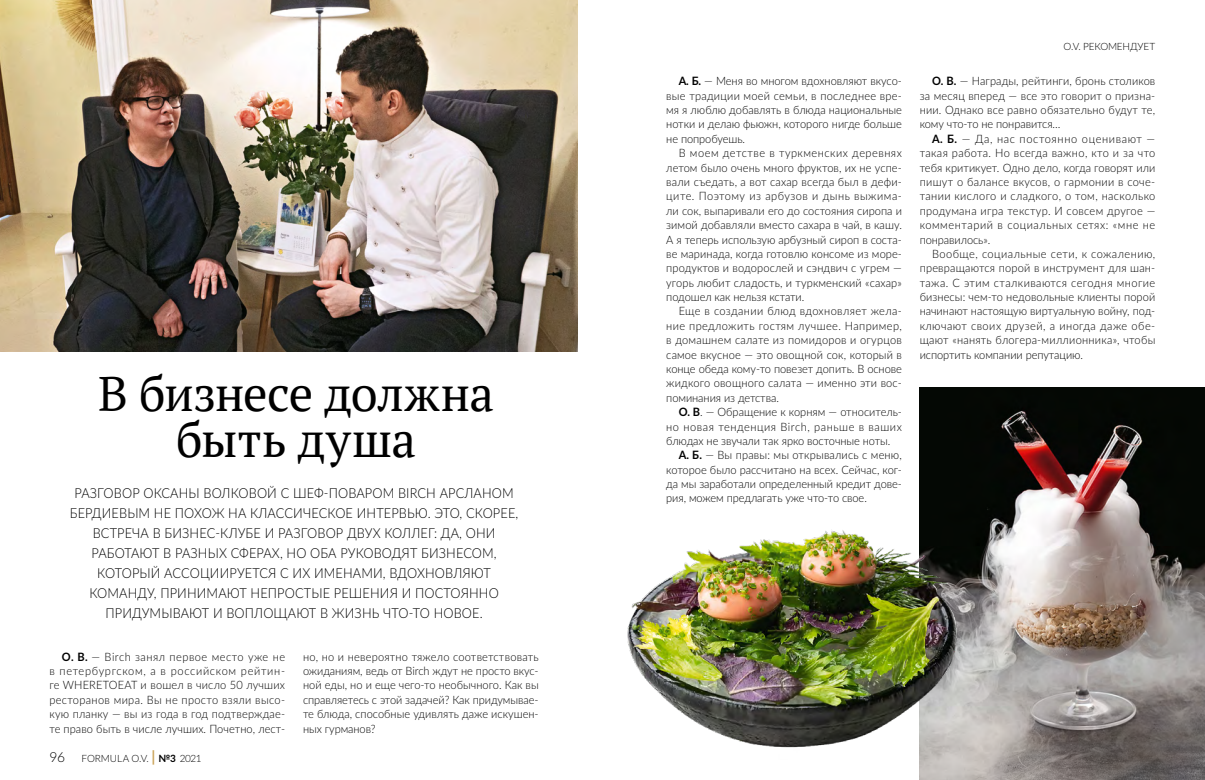
<style>
.page{position:relative;width:1205px;height:780px;background:#fff}
.page>*{position:absolute;margin:0;border:0;box-sizing:border-box;transform-origin:0 0}
.t1{font:48.75px/46.2px "PT Serif";letter-spacing:-.015em;color:#000;text-align:center}
.t2{font:300 13.75px/20px "Lato";letter-spacing:.01em;color:#000;text-align:center;scale:.93 1}
.t3{font:300 11.5px/14.4px "Lato";letter-spacing:-.005em;color:#000;text-align:justify;scale:.96 1}
.t4{font:300 10px "Lato";letter-spacing:-.015em;color:#000}
.s1{font-weight:700}
.s2{font-size:13.75px}
.s3{font-weight:700;font-size:15.25px;color:#cba55c}
</style>
<div class="page">
<img style="left:0;top:0;width:578px;height:351px">
<img style="left:919px;top:387px;width:286px;height:393px">
<img style="left:627px;top:519px;width:339px;height:241px">
<h1 class="t1" style="left:98px;top:369px;width:397px">В бизнесе должна быть душа</h1>
<p class="t2" style="left:70px;top:482px;width:484px">РАЗГОВОР ОКСАНЫ ВОЛКОВОЙ С ШЕФ-ПОВАРОМ BIRCH АРСЛАНОМ БЕРДИЕВЫМ НЕ ПОХОЖ НА КЛАССИЧЕСКОЕ ИНТЕРВЬЮ. ЭТО, СКОРЕЕ, ВСТРЕЧА В БИЗНЕС-КЛУБЕ И РАЗГОВОР ДВУХ КОЛЛЕГ: ДА, ОНИ РАБОТАЮТ В РАЗНЫХ СФЕРАХ, НО ОБА РУКОВОДЯТ БИЗНЕСОМ, КОТОРЫЙ АССОЦИИРУЕТСЯ С ИХ ИМЕНАМИ, ВДОХНОВЛЯЮТ КОМАНДУ, ПРИНИМАЮТ НЕПРОСТЫЕ РЕШЕНИЯ И ПОСТОЯННО ПРИДУМЫВАЮТ И ВОПЛОЩАЮТ В ЖИЗНЬ ЧТО-ТО НОВОЕ.</p>
<p class="t3" style="left:49px;top:649px;width:247px;text-indent:12px"><span class="s1">О. В.</span> — Birch занял первое место уже не в петербургском, а в российском рейтин&shy;ге WHERETOEAT и вошел в число 50 лучших ресторанов мира. Вы не просто взяли высо&shy;кую планку — вы из года в год подтверждае&shy;те право быть в числе лучших. Почетно, лест-</p>
<p class="t3" style="left:303px;top:649px;width:247px">но, но и невероятно тяжело соответствовать ожиданиям, ведь от Birch ждут не просто вкус&shy;ной еды, но и еще чего-то необычного. Как вы справляетесь с этой задачей? Как придумывае&shy;те блюда, способные удивлять даже искушен&shy;ных гурманов?</p>
<p class="t4" style="left:50px;top:751px;width:153px"><span class="s2">96</span> FORMULA O.V. <span class="s3">|</span> <span class="s1">№3</span> 2021</p>
<p class="t3" style="left:666px;top:74px;width:247px;text-indent:12px"><span class="s1">А. Б.</span> — Меня во многом вдохновляют вкусо&shy;вые традиции моей семьи, в последнее вре&shy;мя я люблю добавлять в блюда национальные нотки и делаю фьюжн, которого нигде больше не попробуешь.</p>
<p class="t3" style="left:666px;top:145px;width:247px;text-indent:12px">В моем детстве в туркменских деревнях летом было очень много фруктов, их не успе&shy;вали съедать, а вот сахар всегда был в дефи&shy;ците. Поэтому из арбузов и дынь выжима&shy;ли сок, выпаривали его до состояния сиропа и зимой добавляли вместо сахара в чай, в кашу.<br>А я теперь использую арбузный сироп в соста&shy;ве маринада, когда готовлю консоме из море&shy;продуктов и водорослей и сэндвич с угрем — угорь любит сладость, и туркменский «сахар» подошел как нельзя кстати.</p>
<p class="t3" style="left:666px;top:304px;width:247px;text-indent:12px">Еще в создании блюд вдохновляет жела&shy;ние предложить гостям лучшее. Например, в домашнем салате из помидоров и огурцов самое вкусное — это овощной сок, который в конце обеда кому-то повезет допить. В основе жидкого овощного салата — именно эти вос&shy;поминания из детства.</p>
<p class="t3" style="left:666px;top:404px;width:247px;text-indent:12px"><span class="s1">О. В</span>. — Обращение к корням — относитель&shy;но новая тенденция Birch, раньше в ваших блюдах не звучали так ярко восточные ноты.</p>
<p class="t3" style="left:666px;top:447px;width:247px;text-indent:12px"><span class="s1">А. Б.</span> — Вы правы: мы открывались с меню, которое было рассчитано на всех. Сейчас, ког&shy;да мы заработали определенный кредит дове&shy;рия, можем предлагать уже что-то свое.</p>
<p class="t4" style="left:1063px;top:39px;width:93px">O.V. РЕКОМЕНДУЕТ</p>
<p class="t3" style="left:919px;top:74px;width:247px;text-indent:12px"><span class="s1">О. В.</span> — Награды, рейтинги, бронь столиков за месяц вперед — все это говорит о призна&shy;нии. Однако все равно обязательно будут те, кому что-то не понравится…</p>
<p class="t3" style="left:919px;top:131px;width:247px;text-indent:12px"><span class="s1">А. Б.</span> — Да, нас постоянно оценивают — такая работа. Но всегда важно, кто и за что тебя критикует. Одно дело, когда говорят или пишут о балансе вкусов, о гармонии в соче&shy;тании кислого и сладкого, о том, насколько продумана игра текстур. И совсем другое — комментарий в социальных сетях: «мне не понравилось».</p>
<p class="t3" style="left:919px;top:246px;width:247px;text-indent:12px">Вообще, социальные сети, к сожалению, превращаются порой в инструмент для шан&shy;тажа. С этим сталкиваются сегодня многие бизнесы: чем-то недовольные клиенты порой начинают настоящую виртуальную войну, под&shy;ключают своих друзей, а иногда даже обе&shy;щают «нанять блогера-миллионника», чтобы испортить компании репутацию.</p>
</div>
